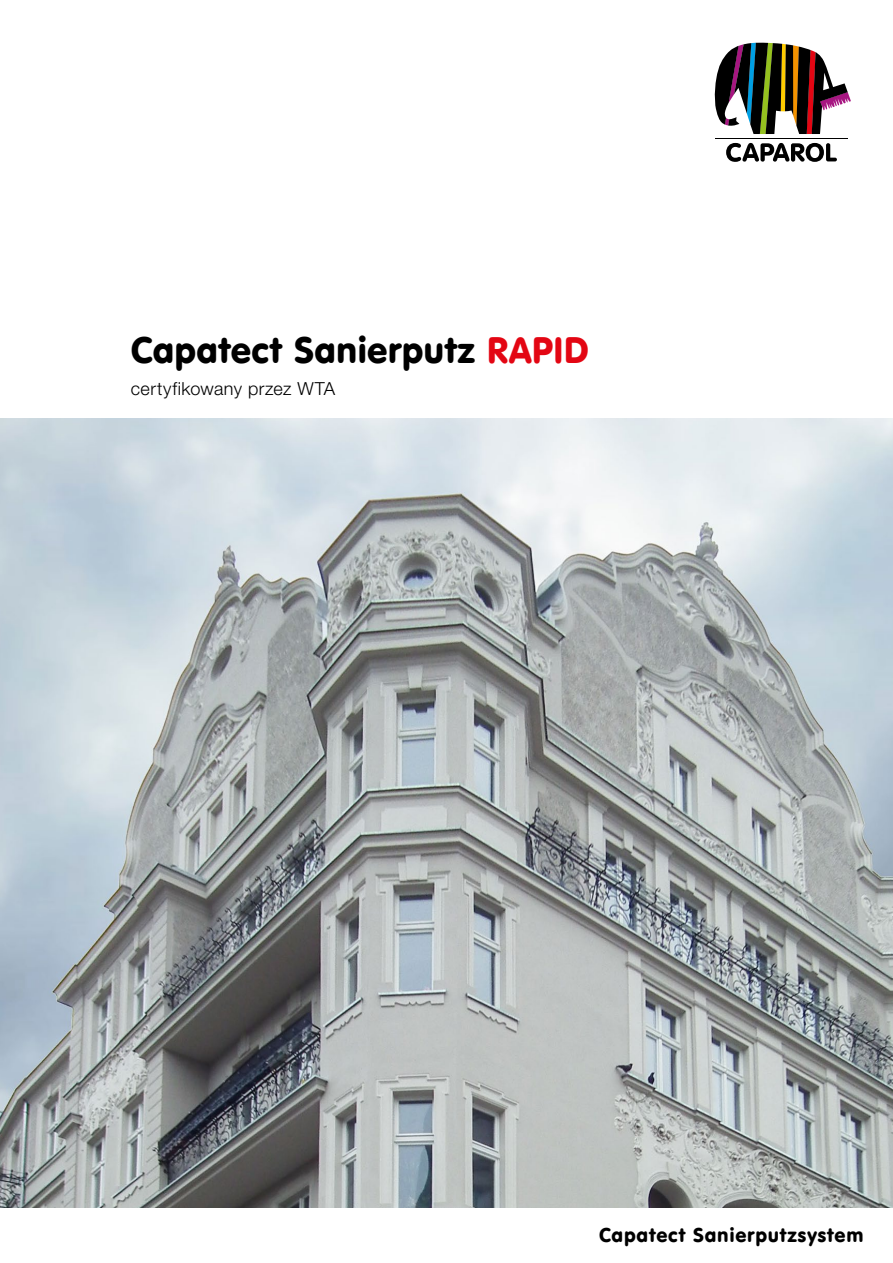
<style>
.page{position:relative;width:893px;height:1263px;background:#fff}
.page>*{position:absolute;margin:0;border:0;box-sizing:border-box;transform-origin:0 0}
.t1{font:36px "VAG Rounded EU";letter-spacing:.01em;color:#000}
.t2{font:19.5px "VAG Rounded EU";letter-spacing:.045em;color:#000}
.t3{font:300 18px "Helvetica Neue LT Pro";letter-spacing:.025em;color:#000}
.s1{color:#e30613}
</style>
<div class="page">
<img style="left:0;top:419px;width:893px;height:789px">
<svg style="left:726px;top:143px;width:111px;height:19px"></svg>
<hr style="left:715px;top:138px;width:132px;height:1px;background:#000">
<svg style="left:715px;top:43px;width:136px;height:91px"></svg>
<h1 class="t1" style="left:131px;top:329px;width:460px">Capatect Sanierputz <span class="s1">RAPID</span></h1>
<p class="t3" style="left:131px;top:377px;width:206px">certyfikowany przez WTA</p>
<p class="t2" style="left:599px;top:1223px;width:266px">Capatect Sanierputzsystem</p>
</div>
